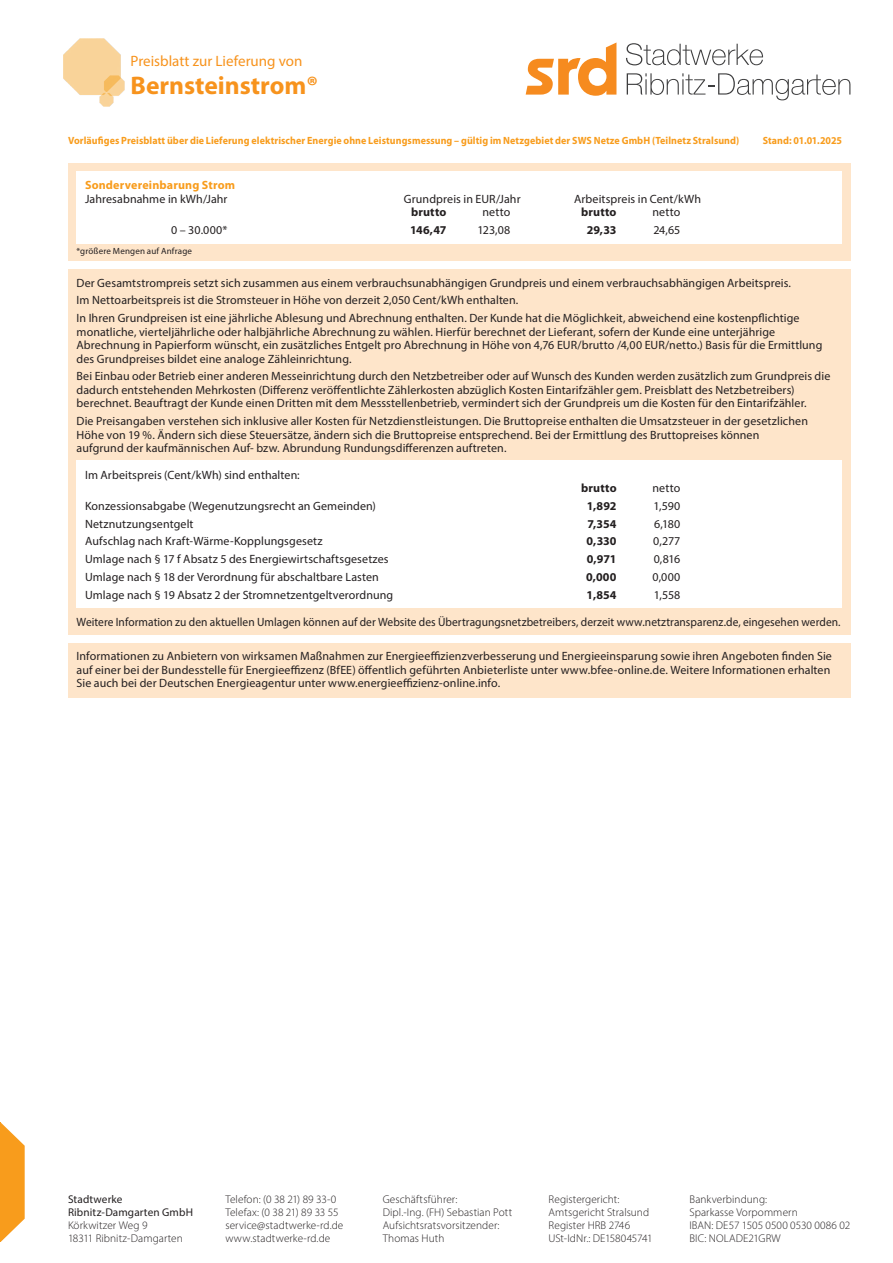
<style>
.page{position:relative;width:893px;height:1263px;background:#fff}
.page>*{position:absolute;margin:0;border:0;box-sizing:border-box;transform-origin:0 0}
.t1{font:700 25.5px "Myriad Pro";color:#f7931d}
.t2{font:15px "Myriad Pro";color:#f7931d}
.t3{font:12px/13.5px "Myriad Pro";letter-spacing:.01em;color:#231f20}
.t4{font:12px "Myriad Pro";letter-spacing:.01em;color:#231f20;scale:.95 1}
.t5{font:700 12px "Myriad Pro";letter-spacing:.01em;color:#231f20}
.t6{font:700 12px "Myriad Pro";letter-spacing:.015em;color:#f89c1c}
.t7{font:300 11.25px "Myriad Pro";letter-spacing:.005em;color:#231f20}
.t8{font:11.25px "Myriad Pro";letter-spacing:.01em;color:#231f20}
.t9{font:700 10.5px "Myriad Pro";letter-spacing:.01em;color:#f89c1c;scale:.95 1}
.t10{font:9px "Myriad Pro";letter-spacing:.02em;color:#231f20}
</style>
<div class="page">
<svg style="left:626px;top:43px;width:137px;height:22px"></svg>
<svg style="left:627px;top:73px;width:223px;height:27px"></svg>
<svg style="left:526px;top:42px;width:90px;height:54px"></svg>
<svg style="left:1px;top:1123px;width:24px;height:119px"></svg>
<hr style="left:0;top:1123px;width:1px;height:119px;background:#f89c1c">
<img style="left:63px;top:38px;width:62px;height:68px">
<div style="left:68px;top:163px;width:782px;height:98px;background:#fee5ca"></div>
<div style="left:68px;top:269px;width:782px;height:365px;background:#fee5ca"></div>
<div style="left:68px;top:643px;width:782px;height:55px;background:#fee5ca"></div>
<div style="left:77px;top:172px;width:765px;height:72px;background:#fff"></div>
<div style="left:77px;top:460px;width:765px;height:148px;background:#fff"></div>
<p class="t2" style="left:131px;top:52px;width:173px">Preisblatt zur Lieferung von</p>
<h1 class="t1" style="left:131px;top:69px;width:189px">Bernsteinstrom®</h1>
<p class="t9" style="left:68px;top:133px;width:708px">Vorläufiges Preisblatt über die Lieferung elektrischer Energie ohne Leistungsmessung – gültig im Netzgebiet der SWS Netze GmbH (Teilnetz Stralsund)</p>
<p class="t9" style="left:763px;top:133px;width:85px">Stand: 01.01.2025</p>
<p class="t6" style="left:85px;top:177px;width:152px">Sondervereinbarung Strom</p>
<p class="t3" style="left:85px;top:192px;width:144px">Jahresabnahme in kWh/Jahr</p>
<p class="t3" style="left:404px;top:192px;width:118px">Grundpreis in EUR/Jahr</p>
<p class="t3" style="left:574px;top:192px;width:128px">Arbeitspreis in Cent/kWh</p>
<p class="t5" style="left:411px;top:204px;width:37px">brutto</p>
<p class="t3" style="left:482px;top:205px;width:29px">netto</p>
<p class="t5" style="left:581px;top:204px;width:37px">brutto</p>
<p class="t3" style="left:652px;top:205px;width:29px">netto</p>
<p class="t3" style="left:171px;top:223px;width:58px">0 – 30.000*</p>
<p class="t5" style="left:410px;top:222px;width:38px">146,47</p>
<p class="t3" style="left:477px;top:223px;width:34px">123,08</p>
<p class="t5" style="left:587px;top:222px;width:31px">29,33</p>
<p class="t3" style="left:653px;top:223px;width:28px">24,65</p>
<p class="t10" style="left:77px;top:246px;width:117px">*größere Mengen auf Anfrage</p>
<p class="t3" style="left:77px;top:274px;width:725px;line-height:17.7px">Der Gesamtstrompreis setzt sich zusammen aus einem verbrauchsunabhängigen Grundpreis und einem verbrauchsabhängigen Arbeitspreis.<br>Im Nettoarbeitspreis ist die Stromsteuer in Höhe von derzeit 2,050 Cent/kWh enthalten.<br>In Ihren Grundpreisen ist eine jährliche Ablesung und Abrechnung enthalten. Der Kunde hat die Möglichkeit, abweichend eine kostenpflichtige</p>
<p class="t3" style="left:77px;top:325px;width:747px">monatliche, vierteljährliche oder halbjährliche Abrechnung zu wählen. Hierfür berechnet der Lieferant, sofern der Kunde eine unterjährige<br>Abrechnung in Papierform wünscht, ein zusätzliches Entgelt pro Abrechnung in Höhe von 4,76 EUR/brutto /4,00 EUR/netto.) Basis für die Ermittlung des Grundpreises bildet eine analoge Zähleinrichtung.</p>
<p class="t3" style="left:77px;top:369px;width:755px">Bei Einbau oder Betrieb einer anderen Messeinrichtung durch den Netzbetreiber oder auf Wunsch des Kunden werden zusätzlich zum Grundpreis die dadurch entstehenden Mehrkosten (Differenz veröffentlichte Zählerkosten abzüglich Kosten Eintarifzähler gem. Preisblatt des Netzbetreibers) berechnet. Beauftragt der Kunde einen Dritten mit dem Messstellenbetrieb, vermindert sich der Grundpreis um die Kosten für den Eintarifzähler.</p>
<p class="t3" style="left:77px;top:414px;width:733px">Die Preisangaben verstehen sich inklusive aller Kosten für Netzdienstleistungen. Die Bruttopreise enthalten die Umsatzsteuer in der gesetzlichen<br>Höhe von 19 %. Ändern sich diese Steuersätze, ändern sich die Bruttopreise entsprechend. Bei der Ermittlung des Bruttopreises können aufgrund der kaufmännischen Auf- bzw. Abrundung Rundungsdifferenzen auftreten.</p>
<p class="t3" style="left:85px;top:468px;width:216px">Im Arbeitspreis (Cent/kWh) sind enthalten:</p>
<p class="t5" style="left:581px;top:480px;width:37px">brutto</p>
<p class="t3" style="left:652px;top:481px;width:29px">netto</p>
<p class="t3" style="left:85px;top:499px;width:292px">Konzessionsabgabe (Wegenutzungsrecht an Gemeinden)</p>
<p class="t5" style="left:587px;top:498px;width:31px">1,892</p>
<p class="t3" style="left:653px;top:499px;width:28px">1,590</p>
<p class="t3" style="left:85px;top:517px;width:110px">Netznutzungsentgelt</p>
<p class="t5" style="left:587px;top:516px;width:31px">7,354</p>
<p class="t3" style="left:654px;top:517px;width:28px">6,180</p>
<p class="t3" style="left:85px;top:534px;width:239px">Aufschlag nach Kraft-Wärme-Kopplungsgesetz</p>
<p class="t5" style="left:586px;top:533px;width:32px">0,330</p>
<p class="t3" style="left:653px;top:534px;width:29px">0,277</p>
<p class="t3" style="left:85px;top:552px;width:305px">Umlage nach § 17 f Absatz 5 des Energiewirtschaftsgesetzes</p>
<p class="t5" style="left:587px;top:551px;width:31px">0,971</p>
<p class="t3" style="left:654px;top:552px;width:28px">0,816</p>
<p class="t3" style="left:85px;top:570px;width:295px">Umlage nach § 18 der Verordnung für abschaltbare Lasten</p>
<p class="t5" style="left:586px;top:569px;width:32px">0,000</p>
<p class="t3" style="left:652px;top:570px;width:29px">0,000</p>
<p class="t3" style="left:85px;top:588px;width:310px">Umlage nach § 19 Absatz 2 der Stromnetzentgeltverordnung</p>
<p class="t5" style="left:587px;top:587px;width:31px">1,854</p>
<p class="t3" style="left:654px;top:588px;width:28px">1,558</p>
<p class="t4" style="left:77px;top:614px;width:806px">Weitere Information zu den aktuellen Umlagen können auf der Website des Übertragungsnetzbetreibers, derzeit www.netztransparenz.de, eingesehen werden.</p>
<p class="t3" style="left:77px;top:649px;width:757px">Informationen zu Anbietern von wirksamen Maßnahmen zur Energieeffizienzverbesserung und Energieeinsparung sowie ihren Angeboten finden Sie auf einer bei der Bundesstelle für Energieeffizenz (BfEE) öffentlich geführten Anbieterliste unter www.bfee-online.de. Weitere Informationen erhalten<br>Sie auch bei der Deutschen Energieagentur unter www.energieeffizienz-online.info.</p>
<p class="t8" style="left:68px;top:1193px;width:56px">Stadtwerke</p>
<p class="t7" style="left:225px;top:1193px;width:113px">Telefon: (0 38 21) 89 33-0</p>
<p class="t7" style="left:383px;top:1193px;width:76px">Geschäftsführer:</p>
<p class="t7" style="left:549px;top:1193px;width:72px">Registergericht:</p>
<p class="t7" style="left:689px;top:1193px;width:79px">Bankverbindung:</p>
<p class="t8" style="left:68px;top:1205px;width:126px">Ribnitz-Damgarten GmbH</p>
<p class="t7" style="left:225px;top:1205px;width:115px">Telefax: (0 38 21) 89 33 55</p>
<p class="t7" style="left:383px;top:1205px;width:131px">Dipl.-Ing. (FH) Sebastian Pott</p>
<p class="t7" style="left:549px;top:1205px;width:102px">Amtsgericht Stralsund</p>
<p class="t7" style="left:689px;top:1205px;width:110px">Sparkasse Vorpommern</p>
<p class="t7" style="left:68px;top:1218px;width:81px">Körkwitzer Weg 9</p>
<p class="t7" style="left:225px;top:1218px;width:120px">service@stadtwerke-rd.de</p>
<p class="t7" style="left:383px;top:1218px;width:118px">Aufsichtsratsvorsitzender:</p>
<p class="t7" style="left:548px;top:1218px;width:83px">Register HRB 2746</p>
<p class="t7" style="left:689px;top:1218px;width:162px">IBAN: DE57 1505 0500 0530 0086 02</p>
<p class="t7" style="left:68px;top:1231px;width:116px">18311 Ribnitz-Damgarten</p>
<p class="t7" style="left:225px;top:1231px;width:107px">www.stadtwerke-rd.de</p>
<p class="t7" style="left:383px;top:1231px;width:63px">Thomas Huth</p>
<p class="t7" style="left:548px;top:1231px;width:105px">USt-IdNr.: DE158045741</p>
<p class="t7" style="left:689px;top:1231px;width:93px">BIC: NOLADE21GRW</p>
</div>
